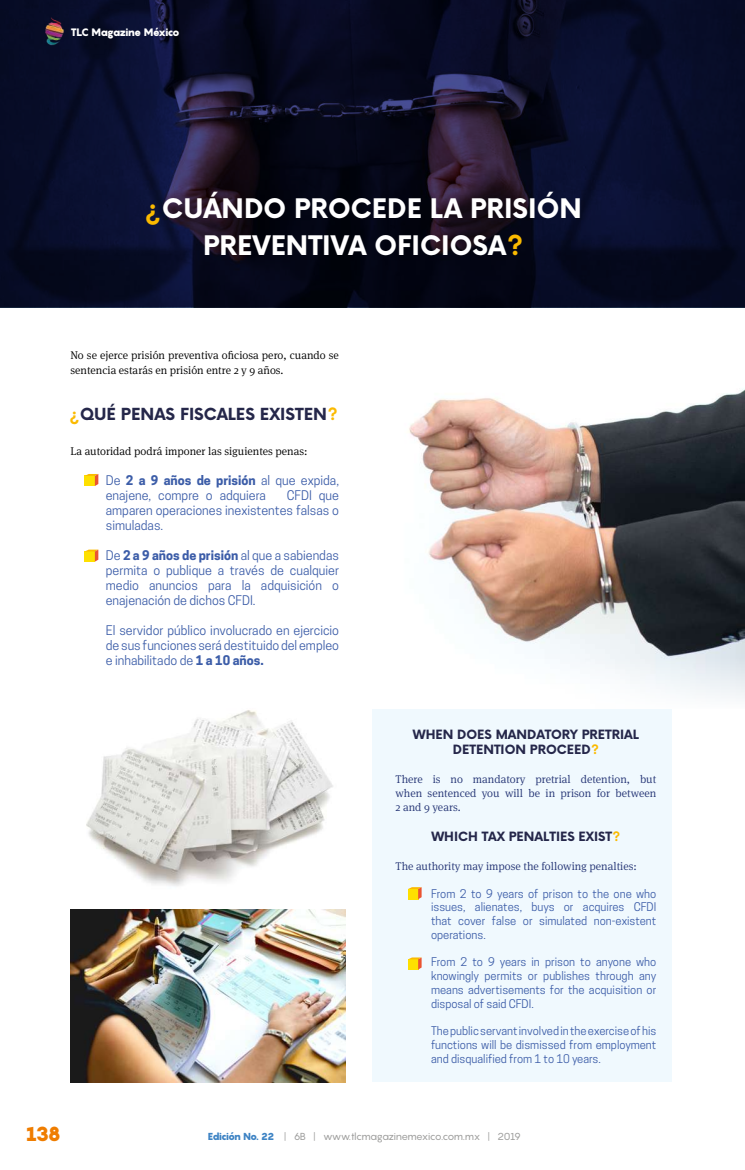
<style>
.page{position:relative;width:745px;height:1170px;background:#fff}
.page>*{position:absolute;margin:0;border:0;box-sizing:border-box;transform-origin:0 0}
.t1{font:700 26.25px/36.9px "Now";color:#fff;text-align:center}
.t2{font:900 20px "Pangram";color:#ef7d00}
.t3{font:700 16.25px "Now";color:#25274a}
.t4{font:12.5px/15px "Cooper Hewitt";color:#3c5da8;text-align:justify}
.t5{font:700 12.5px/15px "Now";color:#25274a;text-align:center}
.t6{font:11.25px/13.8px "Cooper Hewitt";color:#3c5da8;text-align:justify}
.t7{font:300 11.25px/14.4px "Meta Serif Pro";color:#253575;text-align:justify}
.t8{font:300 11.25px/14.4px "Meta Serif Pro";color:#000}
.t9{font:900 10.62px "Pangram";letter-spacing:-.09em;color:#fff}
.t10{font:10px "Pangram";letter-spacing:-.06em;color:#9d9d9c}
.s1{color:#fbba00}
.s2{font-weight:700}
.s3{font-weight:900;color:#3d83c4}
</style>
<div class="page">
<img style="left:86px;top:710px;width:247px;height:176px">
<img style="left:409px;top:389px;width:335px;height:309px">
<svg style="left:0;top:0;width:744px;height:306px;background:#0b0d25"></svg>
<img style="left:71px;top:909px;width:274px;height:172px">
<svg style="left:85px;top:474px;width:13px;height:12px"></svg>
<svg style="left:85px;top:549px;width:13px;height:12px"></svg>
<div style="left:372px;top:709px;width:299px;height:372px;background:#f0f9fe"></div>
<svg style="left:408px;top:887px;width:13px;height:12px"></svg>
<svg style="left:408px;top:957px;width:13px;height:12px"></svg>
<img style="left:40px;top:17px;width:29px;height:29px">
<p class="t9" style="left:70px;top:25px;width:111px">TLC Magazine México</p>
<h1 class="t1" style="left:145px;top:190px;width:438px"><span class="s1">¿</span>CUÁNDO PROCEDE LA PRISIÓN<br>PREVENTIVA OFICIOSA<span class="s1">?</span></h1>
<p class="t8" style="left:70px;top:347px;width:270px">No se ejerce prisión preventiva oficiosa pero, cuando se sentencia estarás en prisión entre 2 y 9 años.</p>
<h3 class="t3" style="left:69px;top:401px;width:269px"><span class="s1">¿</span>QUÉ PENAS FISCALES EXISTEN<span class="s1">?</span></h3>
<p class="t8" style="left:70px;top:443px;width:238px">La autoridad podrá imponer las siguientes penas:</p>
<p class="t4" style="left:106px;top:472px;width:234px">De <span class="s2">2 a 9 años de prisión</span> al que expida, enajene, compre o adquiera</p>
<p class="t4" style="left:106px;top:487px;width:234px;text-indent:181px">CFDI que amparen operaciones inexistentes falsas o simuladas.</p>
<p class="t4" style="left:106px;top:547px;width:235px">De <span class="s2">2 a 9 años de prisión</span> al que a sabiendas permita o publique a través de cualquier medio anuncios para la adquisición o enajenación de dichos CFDI.</p>
<p class="t4" style="left:106px;top:622px;width:234px">El servidor público involucrado en ejercicio de sus funciones será destituido del empleo e inhabilitado de <span class="s2">1 a 10 años.</span></p>
<p class="t5" style="left:412px;top:726px;width:227px">WHEN DOES MANDATORY PRETRIAL<br>DETENTION PROCEED<span class="s1">?</span></p>
<p class="t7" style="left:395px;top:771px;width:262px">There is no mandatory pretrial detention, but when sentenced you will be in prison for between 2 and 9 years.</p>
<p class="t5" style="left:431px;top:828px;width:190px">WHICH TAX PENALTIES EXIST<span class="s1">?</span></p>
<p class="t7" style="left:395px;top:857px;width:242px">The authority may impose the following penalties:</p>
<p class="t6" style="left:431px;top:886px;width:227px">From 2 to 9 years of prison to the one who issues, alienates, buys or acquires CFDI that cover false or simulated non-existent operations.</p>
<p class="t6" style="left:431px;top:955px;width:227px">From 2 to 9 years in prison to anyone who knowingly permits or publishes through any means advertisements for the acquisition or disposal of said CFDI.</p>
<p class="t6" style="left:431px;top:1023px;width:227px">The public servant involved in the exercise of his functions will be dismissed from employment and disqualified from 1 to 10 years.</p>
<h2 class="t2" style="left:26px;top:1119px;width:37px">138</h2>
<p class="t10" style="left:207px;top:1129px;width:314px"><span class="s3">Edición No. 22</span> | 6B | www.tlcmagazinemexico.com.mx | 2019</p>
</div>
